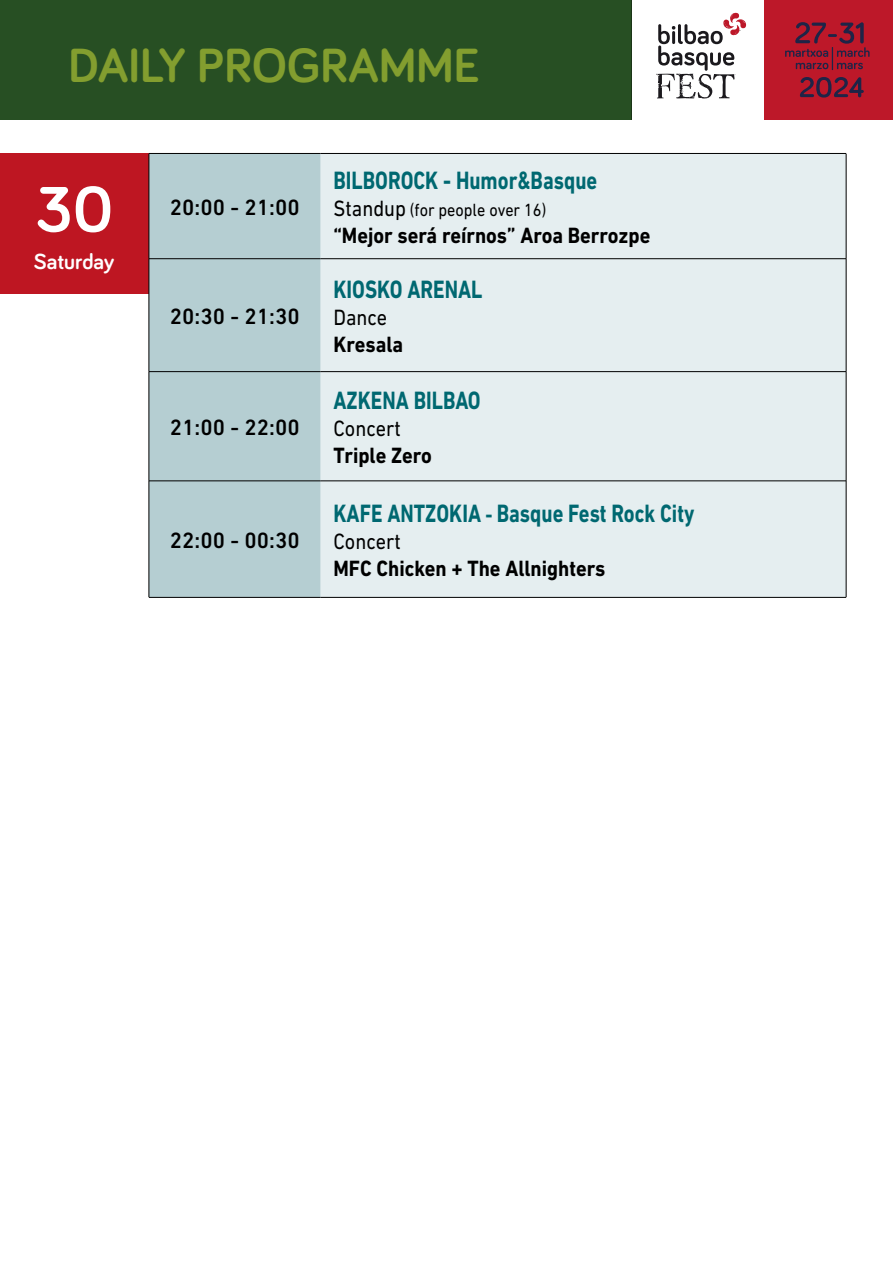
<style>
.page{position:relative;width:893px;height:1263px;background:#fff}
.page>*{position:absolute;margin:0;border:0;box-sizing:border-box;transform-origin:0 0}
.t1{font:700 66.15px "Bariol";color:#fff}
.t2{font:700 49.5px "Bariol";color:#839e2f}
.t3{font:700 25.5px "DIN Next LT Pro";color:#006871;scale:.8 1}
.t4{font:700 22.5px "DIN Next LT Pro";color:#000;scale:.9 1}
.t5{font:500 22.5px "DIN Next LT Pro";color:#000}
.t6{font:22.5px "DIN Next LT Pro";color:#000;scale:.9 1}
.t7{font:700 22.5px "Bariol";color:#fff}
.t8{font:18px "DIN Next LT Pro";color:#000;scale:.9 1}
.s1{font-size:22.5px}
</style>
<div class="page">
<div style="left:0;top:0;width:893px;height:120px;background:#274f23"></div>
<div style="left:762px;top:0;width:131px;height:119px;background:#bd1829"></div>
<svg style="left:800px;top:77px;width:64px;height:21px"></svg>
<svg style="left:785px;top:22px;width:85px;height:48px"></svg>
<svg style="left:632px;top:0;width:132px;height:120px;background:#e7e4e5"></svg>
<div style="left:0;top:153px;width:148px;height:141px;background:#be1622"></div>
<div style="left:150px;top:154px;width:171px;height:443px;background:#b5ced2"></div>
<div style="left:321px;top:154px;width:525px;height:443px;background:#e5eef0"></div>
<hr style="left:149px;top:153px;width:172px;height:1px;background:#000">
<hr style="left:321px;top:153px;width:525px;height:1px;background:#000">
<hr style="left:149px;top:258px;width:172px;height:1px;background:#000">
<hr style="left:321px;top:258px;width:525px;height:1px;background:#000">
<hr style="left:149px;top:371px;width:172px;height:1px;background:#000">
<hr style="left:321px;top:371px;width:525px;height:1px;background:#000">
<hr style="left:149px;top:480px;width:172px;height:1px;background:#000">
<hr style="left:321px;top:480px;width:525px;height:1px;background:#000">
<hr style="left:149px;top:597px;width:172px;height:1px;background:#000">
<hr style="left:321px;top:597px;width:525px;height:1px;background:#000">
<hr style="left:149px;top:154px;width:1px;height:105px;background:#000">
<hr style="left:846px;top:154px;width:1px;height:105px;background:#000">
<hr style="left:149px;top:259px;width:1px;height:113px;background:#000">
<hr style="left:846px;top:259px;width:1px;height:113px;background:#000">
<hr style="left:149px;top:372px;width:1px;height:109px;background:#000">
<hr style="left:846px;top:372px;width:1px;height:109px;background:#000">
<hr style="left:149px;top:481px;width:1px;height:116px;background:#000">
<hr style="left:846px;top:481px;width:1px;height:116px;background:#000">
<h2 class="t2" style="left:68px;top:32px;width:413px">DAILY PROGRAMME</h2>
<h1 class="t1" style="left:36px;top:164px;width:79px">30</h1>
<p class="t7" style="left:34px;top:246px;width:82px">Saturday</p>
<p class="t5" style="left:170px;top:194px;width:131px">20:00 - 21:00</p>
<p class="t5" style="left:170px;top:303px;width:131px">20:30 - 21:30</p>
<p class="t5" style="left:170px;top:414px;width:131px">21:00 - 22:00</p>
<p class="t5" style="left:170px;top:527px;width:131px">22:00 - 00:30</p>
<p class="t3" style="left:333px;top:165px;width:331px">BILBOROCK - Humor&amp;Basque</p>
<p class="t8" style="left:333px;top:199px;width:238px"><span class="s1">Standup</span> (for people over 16)</p>
<p class="t4" style="left:333px;top:222px;width:354px">“Mejor será reírnos” Aroa Berrozpe</p>
<p class="t3" style="left:333px;top:274px;width:188px">KIOSKO ARENAL</p>
<p class="t6" style="left:333px;top:304px;width:61px">Dance</p>
<p class="t4" style="left:333px;top:331px;width:79px">Kresala</p>
<p class="t3" style="left:333px;top:385px;width:186px">AZKENA BILBAO</p>
<p class="t6" style="left:333px;top:415px;width:76px">Concert</p>
<p class="t4" style="left:333px;top:442px;width:111px">Triple Zero</p>
<p class="t3" style="left:333px;top:498px;width:453px">KAFE ANTZOKIA <span class="s1">-</span> Basque Fest Rock City</p>
<p class="t6" style="left:333px;top:528px;width:76px">Concert</p>
<p class="t4" style="left:333px;top:555px;width:304px">MFC Chicken + The Allnighters</p>
</div>
